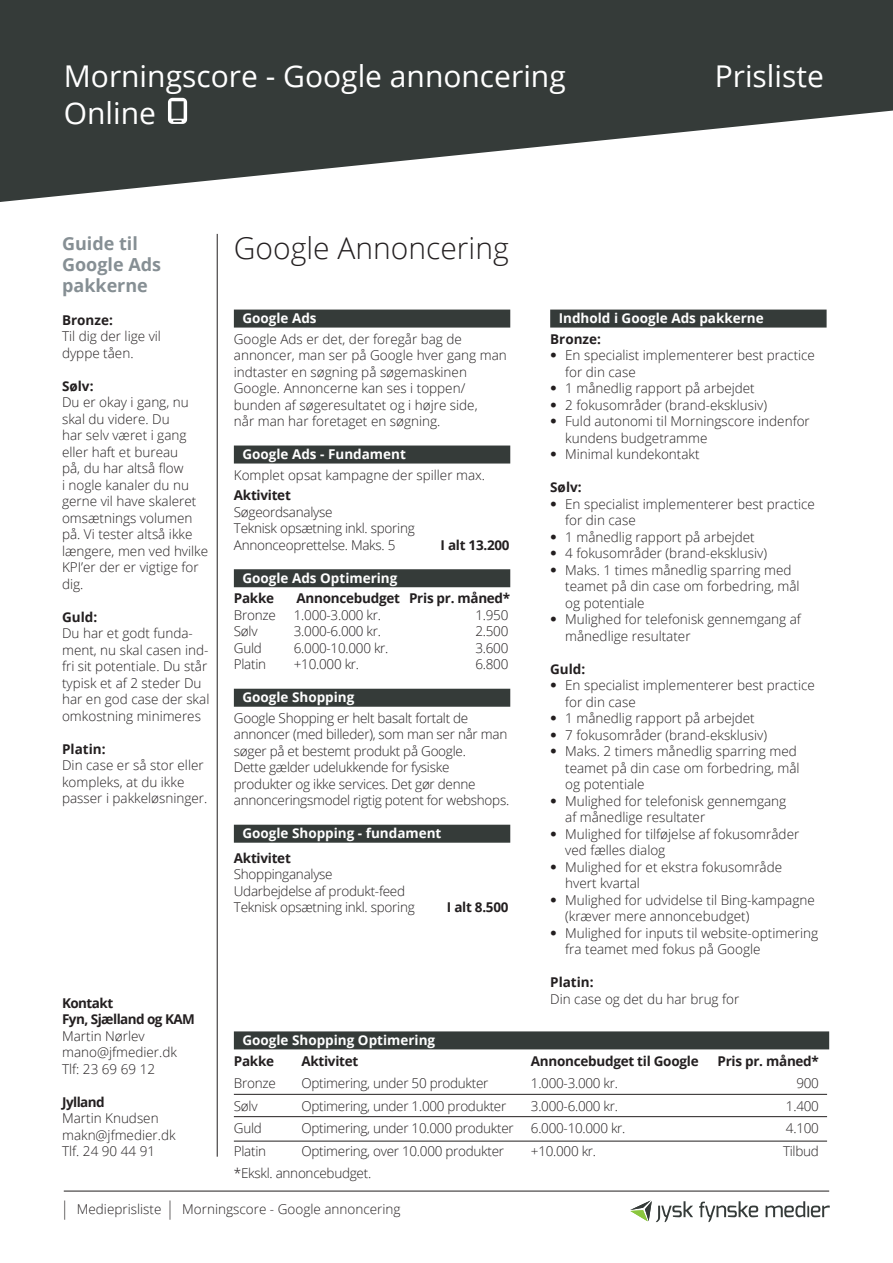
<style>
.page{position:relative;width:893px;height:1263px;background:#fff}
.page>*{position:absolute;margin:0;border:0;box-sizing:border-box;transform-origin:0 0}
.t1{font:30px/37.5px "Open Sans";color:#fff}
.t2{font:300 30px "Open Sans";color:#231f20}
.t3{font:700 18px/21px "Open Sans";color:#868f94}
.t4{font:300 13.5px/16.5px "Open Sans";color:#231f20}
.t5{font:300 13.5px/16.5px "Open Sans";letter-spacing:-.02em;color:#231f20}
.t6{font:700 13.5px "Open Sans";letter-spacing:-.02em;color:#231f20}
.t7{font:700 13.5px "Open Sans";color:#fff}
.t8{font:700 13.5px/16.5px "Open Sans";letter-spacing:-.04em;color:#231f20}
.s1{font-family:"Helvetica"}
.s2{font-size:18.9px}
</style>
<div class="page">
<svg style="left:0;top:0;width:893px;height:202px;fill:#353b39"></svg>
<hr style="left:217px;top:234px;width:1px;height:923px;background:#231f20">
<hr style="left:64px;top:1191px;width:765px;height:1px;background:#231f20">
<svg style="left:168px;top:98px;width:19px;height:26px"></svg>
<svg style="left:630px;top:1200px;width:63px;height:22px"></svg>
<svg style="left:699px;top:1201px;width:59px;height:21px"></svg>
<svg style="left:766px;top:1201px;width:64px;height:16px"></svg>
<div style="left:550px;top:310px;width:277px;height:18px;background:#353b39"></div>
<div style="left:234px;top:310px;width:276px;height:18px;background:#353b39"></div>
<div style="left:234px;top:445px;width:276px;height:18px;background:#353b39"></div>
<div style="left:234px;top:569px;width:276px;height:18px;background:#353b39"></div>
<div style="left:234px;top:689px;width:276px;height:18px;background:#353b39"></div>
<div style="left:234px;top:825px;width:276px;height:18px;background:#353b39"></div>
<div style="left:234px;top:1031px;width:595px;height:18px;background:#353b39"></div>
<hr style="left:234px;top:1094px;width:593px;height:1px;background:#231f20">
<hr style="left:234px;top:1116px;width:593px;height:1px;background:#231f20">
<hr style="left:234px;top:1141px;width:593px;height:1px;background:#231f20">
<h1 class="t1" style="left:64px;top:56px;width:503px">Morningscore - Google annoncering<br>Online</h1>
<h1 class="t1" style="left:715px;top:56px;width:111px">Prisliste</h1>
<h2 class="t3" style="left:62px;top:232px;width:101px">Guide til<br>Google Ads pakkerne</h2>
<p class="t6" style="left:62px;top:310px;width:52px">Bronze:</p>
<p class="t4" style="left:62px;top:328px;width:100px">Til dig der lige vil dyppe tåen.</p>
<p class="t6" style="left:62px;top:376px;width:33px">Sølv:</p>
<p class="t4" style="left:62px;top:394px;width:148px">Du er okay i gang, nu skal du videre. Du<br>har selv været i gang eller haft et bureau<br>på, du har altså flow<br>i nogle kanaler du nu gerne vil have skaleret omsætnings volumen på. Vi tester altså ikke længere, men ved hvilke<br>KPI’er der er vigtige for dig.</p>
<p class="t6" style="left:62px;top:607px;width:37px">Guld:</p>
<p class="t4" style="left:62px;top:625px;width:149px">Du har et godt funda&shy;ment, nu skal casen ind&shy;fri sit potentiale. Du står typisk et af 2 steder Du har en god case der skal omkostning minimeres</p>
<p class="t6" style="left:62px;top:739px;width:45px">Platin:</p>
<p class="t4" style="left:62px;top:757px;width:147px">Din case er så stor eller kompleks, at du ikke passer i pakkeløsninger.</p>
<p class="t8" style="left:62px;top:994px;width:134px">Kontakt<br>Fyn, Sjælland og KAM</p>
<p class="t4" style="left:62px;top:1027px;width:116px">Martin Nørlev mano@jfmedier.dk<br>Tlf: 23 69 69 12</p>
<p class="t8" style="left:62px;top:1093px;width:44px">Jylland</p>
<p class="t4" style="left:62px;top:1109px;width:115px">Martin Knudsen makn@jfmedier.dk<br>Tlf. 24 90 44 91</p>
<h1 class="t2" style="left:234px;top:227px;width:276px">Google Annoncering</h1>
<p class="t7" style="left:242px;top:308px;width:76px">Google Ads</p>
<p class="t4" style="left:234px;top:330px;width:274px">Google Ads er det, der foregår bag de annoncer, man ser på Google hver gang man indtaster en søgning på søgemaskinen Google. Annoncerne kan ses i toppen/ bunden af søgeresultatet og i højre side,<br>når man har foretaget en søgning.</p>
<p class="t7" style="left:242px;top:444px;width:165px">Google Ads - Fundament</p>
<p class="t4" style="left:234px;top:466px;width:253px">Komplet opsat kampagne der spiller max.</p>
<p class="t6" style="left:234px;top:486px;width:58px">Aktivitet</p>
<p class="t5" style="left:234px;top:503px;width:182px">Søgeordsanalyse<br>Teknisk opsætning inkl. sporing<br>Annonceoprettelse. Maks. 5</p>
<p class="t6" style="left:441px;top:535px;width:71px">I alt 13.200</p>
<p class="t7" style="left:242px;top:568px;width:157px">Google Ads Optimering</p>
<p class="t6" style="left:234px;top:589px;width:42px">Pakke</p>
<p class="t6" style="left:297px;top:589px;width:215px">Annoncebudget Pris pr. måned*</p>
<p class="t4" style="left:234px;top:606px;width:43px">Bronze</p>
<p class="t4" style="left:294px;top:606px;width:89px">1.000-3.000 kr.</p>
<p class="t4" style="left:475px;top:606px;width:34px">1.950</p>
<p class="t4" style="left:234px;top:623px;width:25px">Sølv</p>
<p class="t4" style="left:294px;top:623px;width:89px">3.000-6.000 kr.</p>
<p class="t4" style="left:475px;top:623px;width:34px">2.500</p>
<p class="t4" style="left:234px;top:639px;width:29px">Guld</p>
<p class="t5" style="left:294px;top:639px;width:96px">6.000-10.000 kr.</p>
<p class="t4" style="left:475px;top:639px;width:34px">3.600</p>
<p class="t4" style="left:234px;top:656px;width:34px">Platin</p>
<p class="t4" style="left:294px;top:656px;width:67px">+10.000 kr.</p>
<p class="t4" style="left:475px;top:656px;width:34px">6.800</p>
<p class="t7" style="left:242px;top:687px;width:114px">Google Shopping</p>
<p class="t5" style="left:234px;top:709px;width:277px">Google Shopping er helt basalt fortalt de annoncer (med billeder), som man ser når man søger på et bestemt produkt på Google.<br>Dette gælder udelukkende for fysiske produkter og ikke services. Det gør denne annonceringsmodel rigtig potent for webshops.</p>
<p class="t7" style="left:242px;top:823px;width:201px">Google Shopping - fundament</p>
<p class="t6" style="left:234px;top:848px;width:58px">Aktivitet</p>
<p class="t5" style="left:234px;top:866px;width:182px">Shoppinganalyse<br>Udarbejdelse af produkt-feed<br>Teknisk opsætning inkl. sporing</p>
<p class="t6" style="left:447px;top:898px;width:63px">I alt 8.500</p>
<p class="t7" style="left:559px;top:308px;width:207px">Indhold i Google Ads pakkerne</p>
<p class="t6" style="left:550px;top:329px;width:52px">Bronze:</p>
<p class="t4" style="left:565px;top:347px;width:251px;text-indent:-15px"><span class="s1">•</span> En specialist implementerer best practice for din case</p>
<p class="t4" style="left:550px;top:380px;width:206px"><span class="s1">•</span> 1 månedlig rapport på arbejdet</p>
<p class="t4" style="left:550px;top:396px;width:218px"><span class="s1">•</span> 2 fokusområder (brand-eksklusiv)</p>
<p class="t4" style="left:565px;top:413px;width:246px;text-indent:-15px"><span class="s1">•</span> Fuld autonomi til Morningscore indenfor kundens budgetramme</p>
<p class="t4" style="left:550px;top:446px;width:151px"><span class="s1">•</span> Minimal kundekontakt</p>
<p class="t6" style="left:550px;top:478px;width:33px">Sølv:</p>
<p class="t4" style="left:565px;top:495px;width:251px;text-indent:-15px"><span class="s1">•</span> En specialist implementerer best practice for din case</p>
<p class="t4" style="left:550px;top:528px;width:206px"><span class="s1">•</span> 1 månedlig rapport på arbejdet</p>
<p class="t4" style="left:550px;top:545px;width:218px"><span class="s1">•</span> 4 fokusområder (brand-eksklusiv)</p>
<p class="t4" style="left:565px;top:561px;width:236px;text-indent:-15px"><span class="s1">•</span> Maks. 1 times månedlig sparring med teamet på din case om forbedring, mål og potentiale</p>
<p class="t4" style="left:565px;top:611px;width:237px;text-indent:-15px"><span class="s1">•</span> Mulighed for telefonisk gennemgang af månedlige resultater</p>
<p class="t6" style="left:550px;top:659px;width:37px">Guld:</p>
<p class="t4" style="left:565px;top:677px;width:251px;text-indent:-15px"><span class="s1">•</span> En specialist implementerer best practice for din case</p>
<p class="t4" style="left:550px;top:710px;width:206px"><span class="s1">•</span> 1 månedlig rapport på arbejdet</p>
<p class="t4" style="left:550px;top:726px;width:218px"><span class="s1">•</span> 7 fokusområder (brand-eksklusiv)</p>
<p class="t4" style="left:565px;top:743px;width:236px;text-indent:-15px"><span class="s1">•</span> Maks. 2 timers månedlig sparring med teamet på din case om forbedring, mål og potentiale</p>
<p class="t4" style="left:565px;top:792px;width:223px;text-indent:-15px"><span class="s1">•</span> Mulighed for telefonisk gennemgang af månedlige resultater</p>
<p class="t4" style="left:565px;top:825px;width:236px;text-indent:-15px"><span class="s1">•</span> Mulighed for tilføjelse af fokusområder ved fælles dialog</p>
<p class="t4" style="left:565px;top:858px;width:218px;text-indent:-15px"><span class="s1">•</span> Mulighed for et ekstra fokusområde hvert kvartal</p>
<p class="t4" style="left:565px;top:891px;width:251px;text-indent:-15px"><span class="s1">•</span> Mulighed for udvidelse til Bing-kampagne (kræver mere annoncebudget)</p>
<p class="t4" style="left:565px;top:924px;width:254px;text-indent:-15px"><span class="s1">•</span> Mulighed for inputs til website-optimering fra teamet med fokus på Google</p>
<p class="t6" style="left:550px;top:973px;width:45px">Platin:</p>
<p class="t4" style="left:550px;top:990px;width:191px">Din case og det du har brug for</p>
<p class="t7" style="left:242px;top:1030px;width:194px">Google Shopping Optimering</p>
<p class="t6" style="left:234px;top:1051px;width:42px">Pakke</p>
<p class="t6" style="left:301px;top:1051px;width:58px">Aktivitet</p>
<p class="t6" style="left:531px;top:1051px;width:169px">Annoncebudget til Google</p>
<p class="t6" style="left:718px;top:1051px;width:103px">Pris pr. måned*</p>
<p class="t4" style="left:234px;top:1074px;width:43px">Bronze</p>
<p class="t5" style="left:301px;top:1074px;width:189px">Optimering, under 50 produkter</p>
<p class="t4" style="left:531px;top:1074px;width:89px">1.000-3.000 kr.</p>
<p class="t4" style="left:796px;top:1074px;width:24px">900</p>
<p class="t4" style="left:234px;top:1097px;width:25px">Sølv</p>
<p class="t5" style="left:301px;top:1097px;width:206px">Optimering, under 1.000 produkter</p>
<p class="t4" style="left:531px;top:1097px;width:89px">3.000-6.000 kr.</p>
<p class="t4" style="left:786px;top:1097px;width:34px">1.400</p>
<p class="t4" style="left:234px;top:1119px;width:29px">Guld</p>
<p class="t5" style="left:301px;top:1119px;width:214px">Optimering, under 10.000 produkter</p>
<p class="t5" style="left:531px;top:1119px;width:96px">6.000-10.000 kr.</p>
<p class="t4" style="left:786px;top:1119px;width:34px">4.100</p>
<p class="t4" style="left:234px;top:1142px;width:34px">Platin</p>
<p class="t5" style="left:301px;top:1142px;width:204px">Optimering, over 10.000 produkter</p>
<p class="t4" style="left:531px;top:1142px;width:67px">+10.000 kr.</p>
<p class="t4" style="left:783px;top:1142px;width:37px">Tilbud</p>
<p class="t5" style="left:234px;top:1164px;width:139px">*Ekskl. annoncebudget.</p>
<p class="t4" style="left:61px;top:1200px;width:341px"><span class="s2">|</span> Medieprisliste <span class="s2">|</span> Morningscore - Google annoncering</p>
</div>
